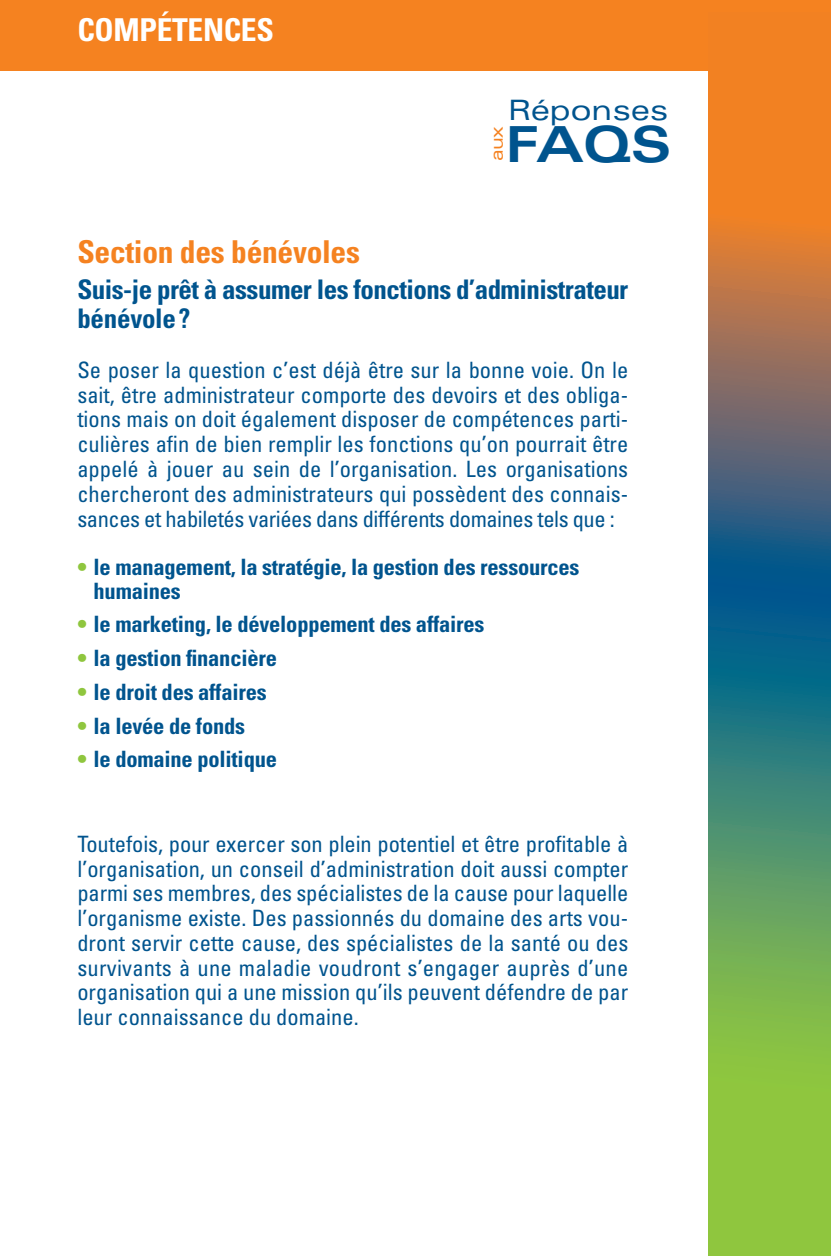
<style>
.page{position:relative;width:831px;height:1256px;background:#fff}
.page>*{position:absolute;margin:0;border:0;box-sizing:border-box;transform-origin:0 0}
.t1{font:700 expanded 49.73px "Univers";color:#00548e}
.t2{font:700 condensed 31.5px "Univers";letter-spacing:-.01em;color:#f58220}
.t3{font:700 condensed 31.5px "Univers";letter-spacing:-.01em;color:#fff}
.t4{font:expanded 28.12px "Univers";color:#00548e}
.t5{font:700 condensed 27px/29.2px "Univers";letter-spacing:-.02em;color:#00548e}
.t6{font:condensed 22.5px/24.8px "Univers";letter-spacing:-.01em;color:#00548e;text-align:justify}
.t7{font:700 condensed 22.5px/23.6px "Univers";letter-spacing:-.01em;color:#00548e}
.t8{font:expanded 17.32px "Univers";color:#f58220}
.s1{color:#8fc63e}
</style>
<div class="page">
<div style="left:0;top:0;width:830px;height:71px;background:#f58220"></div>
<svg style="left:708px;top:71px;width:122px;height:1185px;background:#768a59"></svg>
<h2 class="t3" style="left:77px;top:10px;width:198px">COMPÉTENCES</h2>
<p class="t4" style="left:508px;top:93px;width:161px">Réponses</p>
<p class="t8" style="left:486px;top:161px;width:36px;rotate:-90deg">aux</p>
<h1 class="t1" style="left:505px;top:116px;width:167px">FAQS</h1>
<h2 class="t2" style="left:77px;top:233px;width:284px">Section des bénévoles</h2>
<p class="t5" style="left:77px;top:274px;width:552px">Suis-je prêt à assumer les fonctions d’administrateur bénévole?</p>
<p class="t6" style="left:77px;top:357px;width:552px">Se poser la question c’est déjà être sur la bonne voie. On le sait, être administrateur comporte des devoirs et des obliga&shy;tions mais on doit également disposer de compétences parti&shy;culières afin de bien remplir les fonctions qu’on pourrait être appelé à jouer au sein de l’organisation. Les organisations chercheront des administrateurs qui possèdent des connais&shy;sances et habiletés variées dans différents domaines tels que :</p>
<p class="t7" style="left:94px;top:555px;width:487px;text-indent:-16px"><span class="s1">•</span> le management, la stratégie, la gestion des ressources humaines</p>
<p class="t7" style="left:77px;top:612px;width:408px"><span class="s1">•</span> le marketing, le développement des affaires</p>
<p class="t7" style="left:77px;top:646px;width:201px"><span class="s1">•</span> la gestion financière</p>
<p class="t7" style="left:77px;top:679px;width:191px"><span class="s1">•</span> le droit des affaires</p>
<p class="t7" style="left:77px;top:713px;width:169px"><span class="s1">•</span> la levée de fonds</p>
<p class="t7" style="left:77px;top:747px;width:201px"><span class="s1">•</span> le domaine politique</p>
<p class="t6" style="left:77px;top:830px;width:552px">Toutefois, pour exercer son plein potentiel et être profitable à l’organisation, un conseil d’administration doit aussi compter parmi ses membres, des spécialistes de la cause pour laquelle l’organisme existe. Des passionnés du domaine des arts vou&shy;dront servir cette cause, des spécialistes de la santé ou des survivants à une maladie voudront s’engager auprès d’une organisation qui a une mission qu’ils peuvent défendre de par leur connaissance du domaine.</p>
</div>
